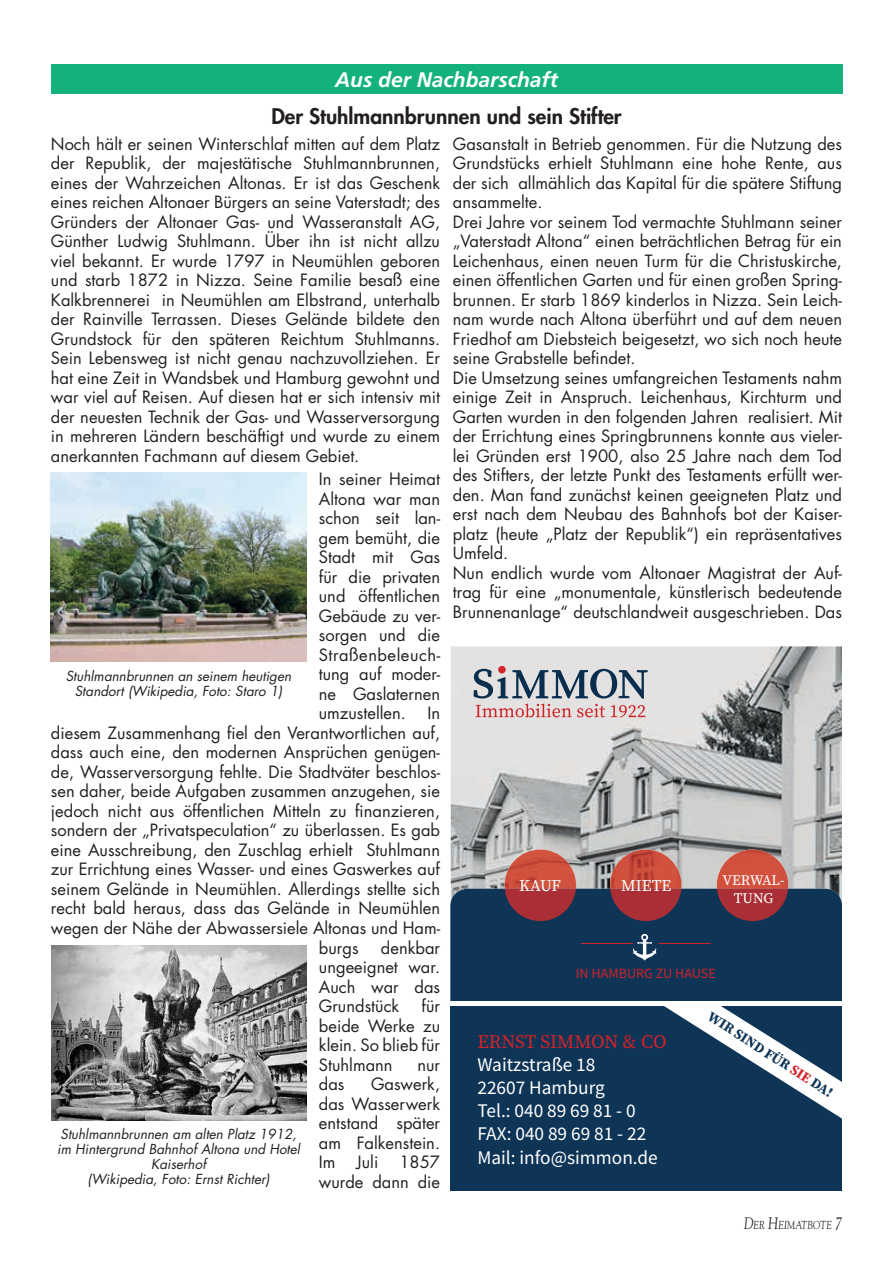
<style>
.page{position:relative;width:893px;height:1263px;background:#fff}
.page>*{position:absolute;margin:0;border:0;box-sizing:border-box;transform-origin:0 0}
.t1{font:800 21px "Futura Std";color:#231f20}
.t2{font:italic 700 21px "Frutiger LT Std";color:#fff}
.t3{font:19.35px/23.1px "Source Sans Pro";color:#fff}
.t4{font:19.2px "Source Serif Pro";letter-spacing:-.005em;color:#d1232a}
.t5{font:16.5px/19.5px "Futura Std";color:#231f20;text-align:justify}
.t6{font:16.35px "Source Serif Pro";color:#fff}
.t7{font:14.55px/17.4px "Source Serif Pro";letter-spacing:-.01em;color:#fff;text-align:center}
.t8{font:14.1px "Source Sans Pro";color:#d1232a}
.t9{font:700 14.1px "Source Serif Pro";color:#0e3456}
.t10{font:italic 13.5px/15px "Futura Std";color:#231f20;text-align:center}
.t11{font:italic 11.55px "Goudy Std";color:#231f20;scale:.8 1}
.s1{color:#d1232a}
.s2{font-size:16.5px}
</style>
<div class="page">
<img style="left:451px;top:646px;width:391px;height:257px">
<div style="left:451px;top:1003px;width:391px;height:188px;background:#0e3456"></div>
<div style="left:451px;top:889px;width:391px;height:129px;background:#0e3456;border-radius:18px"></div>
<img style="left:504px;top:849px;width:72px;height:40px">
<svg style="left:505px;top:889px;width:71px;height:32px"></svg>
<img style="left:610px;top:849px;width:72px;height:40px">
<svg style="left:610px;top:889px;width:71px;height:32px"></svg>
<img style="left:717px;top:849px;width:71px;height:40px">
<svg style="left:717px;top:889px;width:71px;height:32px"></svg>
<svg style="left:633px;top:933px;width:23px;height:28px"></svg>
<hr style="left:659px;top:943px;width:51px;height:1px;background:#d1232a">
<hr style="left:581px;top:943px;width:51px;height:1px;background:#d1232a">
<svg style="left:498px;top:666px;width:8px;height:7px"></svg>
<svg style="left:474px;top:669px;width:174px;height:48px;background:#b0acb3"></svg>
<div style="left:451px;top:1001px;width:391px;height:5px;background:#fff"></div>
<svg style="left:664px;top:1006px;width:178px;height:113px"></svg>
<div style="left:51px;top:64px;width:791px;height:30px;background:#13b27b"></div>
<img style="left:51px;top:473px;width:255px;height:188px">
<img style="left:51px;top:945px;width:255px;height:176px">
<p class="t2" style="left:335px;top:67px;width:224px">Aus der Nachbarschaft</p>
<p class="t1" style="left:271px;top:103px;width:352px">Der Stuhlmannbrunnen und sein Stifter</p>
<p class="t5" style="left:51px;top:134px;width:391px">Noch hält er seinen Winterschlaf mitten auf dem Platz der Republik, der majestätische Stuhlmannbrunnen, eines der Wahrzeichen Altonas. Er ist das Geschenk eines reichen Altonaer Bürgers an seine Vaterstadt; des Gründers der Altonaer Gas- und Wasseranstalt AG, Günther Ludwig Stuhlmann. Über ihn ist nicht allzu viel bekannt. Er wurde 1797 in Neumühlen geboren und starb 1872 in Nizza. Seine Familie besaß eine Kalkbrennerei in Neumühlen am Elbstrand, unterhalb der Rainville Terrassen. Dieses Gelände bildete den Grundstock für den späteren Reichtum Stuhlmanns.<br>Sein Lebensweg ist nicht genau nachzuvollziehen. Er hat eine Zeit in Wandsbek und Hamburg gewohnt und war viel auf Reisen. Auf diesen hat er sich intensiv mit der neuesten Technik der Gas- und Wasserversorgung in mehreren Ländern beschäftigt und wurde zu einem anerkannten Fachmann auf diesem Gebiet.</p>
<p class="t5" style="left:319px;top:470px;width:123px">In seiner Heimat Altona war man schon seit lan&shy;gem bemüht, die Stadt mit Gas für die privaten und öffentlichen Gebäude zu ver&shy;sorgen und die Straßenbeleuch&shy;tung auf moder&shy;ne Gaslaternen umzustellen.</p>
<p class="t5" style="left:453px;top:134px;width:391px;text-align:left">Gasanstalt in Betrieb genommen. Für die Nutzung des Grundstücks erhielt Stuhlmann eine hohe Rente, aus der sich allmählich das Kapital für die spätere Stiftung ansammelte.<br>Drei Jahre vor seinem Tod vermachte Stuhlmann seiner „Vaterstadt Altona“ einen beträchtlichen Betrag für ein Leichenhaus, einen neuen Turm für die Christuskirche, einen öffentlichen Garten und für einen großen Spring&shy;brunnen. Er starb 1869 kinderlos in Nizza. Sein Leich&shy;nam wurde nach Altona überführt und auf dem neuen Friedhof am Diebsteich beigesetzt, wo sich noch heute seine Grabstelle befindet.<br>Die Umsetzung seines umfangreichen Testaments nahm einige Zeit in Anspruch. Leichenhaus, Kirchturm und Garten wurden in den folgenden Jahren realisiert. Mit der Errichtung eines Springbrunnens konnte aus vieler&shy;lei Gründen erst 1900, also 25 Jahre nach dem Tod des Stifters, der letzte Punkt des Testaments erfüllt wer&shy;den. Man fand zunächst keinen geeigneten Platz und erst nach dem Neubau des Bahnhofs bot der Kaiser&shy;platz (heute „Platz der Republik“) ein repräsentatives Umfeld.<br>Nun endlich wurde vom Altonaer Magistrat der Auf&shy;trag für eine „monumentale, künstlerisch bedeutende Brunnenanlage“ deutschlandweit ausgeschrieben. Das</p>
<p class="t10" style="left:66px;top:669px;width:227px">Stuhlmannbrunnen an seinem heutigen<br>Standort (Wikipedia, Foto: Staro 1)</p>
<p class="t5" style="left:427px;top:704px;width:14px">In</p>
<p class="t5" style="left:51px;top:723px;width:391px">diesem Zusammenhang fiel den Verantwortlichen auf,</p>
<p class="t5" style="left:51px;top:743px;width:391px">dass auch eine, den modernen Ansprüchen genügen-</p>
<p class="t5" style="left:51px;top:762px;width:391px">de, Wasserversorgung fehlte. Die Stadtväter beschlos-</p>
<p class="t5" style="left:51px;top:782px;width:391px">sen daher, beide Aufgaben zusammen anzugehen, sie</p>
<p class="t5" style="left:51px;top:801px;width:391px">jedoch nicht aus öffentlichen Mitteln zu finanzieren,</p>
<p class="t5" style="left:51px;top:821px;width:391px">sondern der „Privatspeculation“ zu überlassen. Es gab</p>
<p class="t5" style="left:51px;top:840px;width:391px">eine Ausschreibung, den Zuschlag erhielt Stuhlmann</p>
<p class="t5" style="left:51px;top:860px;width:391px">zur Errichtung eines Wasser- und eines Gaswerkes auf</p>
<p class="t5" style="left:51px;top:879px;width:391px">seinem Gelände in Neumühlen. Allerdings stellte sich</p>
<p class="t5" style="left:51px;top:899px;width:391px">recht bald heraus, dass das Gelände in Neumühlen</p>
<p class="t5" style="left:51px;top:918px;width:391px">wegen der Nähe der Abwassersiele Altonas und Ham-</p>
<p class="t5" style="left:319px;top:938px;width:41px">burgs</p>
<p class="t6" style="left:519px;top:875px;width:43px">KAUF</p>
<p class="t6" style="left:621px;top:875px;width:52px">MIETE</p>
<p class="t7" style="left:722px;top:872px;width:64px">VERWAL-<br>TUNG</p>
<p class="t5" style="left:319px;top:938px;width:123px;text-indent:62px">denkbar ungeeignet war.<br>Auch war das Grundstück</p>
<p class="t8" style="left:576px;top:964px;width:141px">IN HAMBURG ZU HAUSE</p>
<p class="t5" style="left:319px;top:996px;width:123px;text-indent:103px">für beide Werke zu klein. So blieb für Stuhlmann</p>
<p class="t9" style="left:714px;top:1006px;width:148px;rotate:33deg">WIR SIND FÜR <span class="s1">SIE</span> DA!</p>
<p class="t4" style="left:477px;top:1028px;width:191px">ERNST SIMMON &amp; CO</p>
<p class="t3" style="left:477px;top:1053px;width:182px">Waitzstraße 18<br>22607 Hamburg<br>Tel.: 040 89 69 81 - 0<br>FAX: 040 89 69 81 - 22<br>Mail: info@simmon.de</p>
<p class="t5" style="left:417px;top:1055px;width:24px">nur</p>
<p class="t5" style="left:319px;top:1074px;width:123px;text-indent:52px">Gaswerk, das Wasserwerk entstand später am Falkenstein.<br>Im</p>
<p class="t5" style="left:319px;top:1074px;width:27px">das</p>
<p class="t10" style="left:57px;top:1127px;width:244px">Stuhlmannbrunnen am alten Platz 1912, im Hintergrund Bahnhof Altona und Hotel<br>Kaiserhof<br>(Wikipedia, Foto: Ernst Richter)</p>
<p class="t5" style="left:357px;top:1152px;width:23px">Juli</p>
<p class="t5" style="left:319px;top:1152px;width:123px;text-align:right">1857<br>wurde dann die</p>
<p class="t11" style="left:744px;top:1217px;width:124px"><span class="s2">D</span>ER <span class="s2">H</span>EIMATBOTE <span class="s2">7</span></p>
</div>
